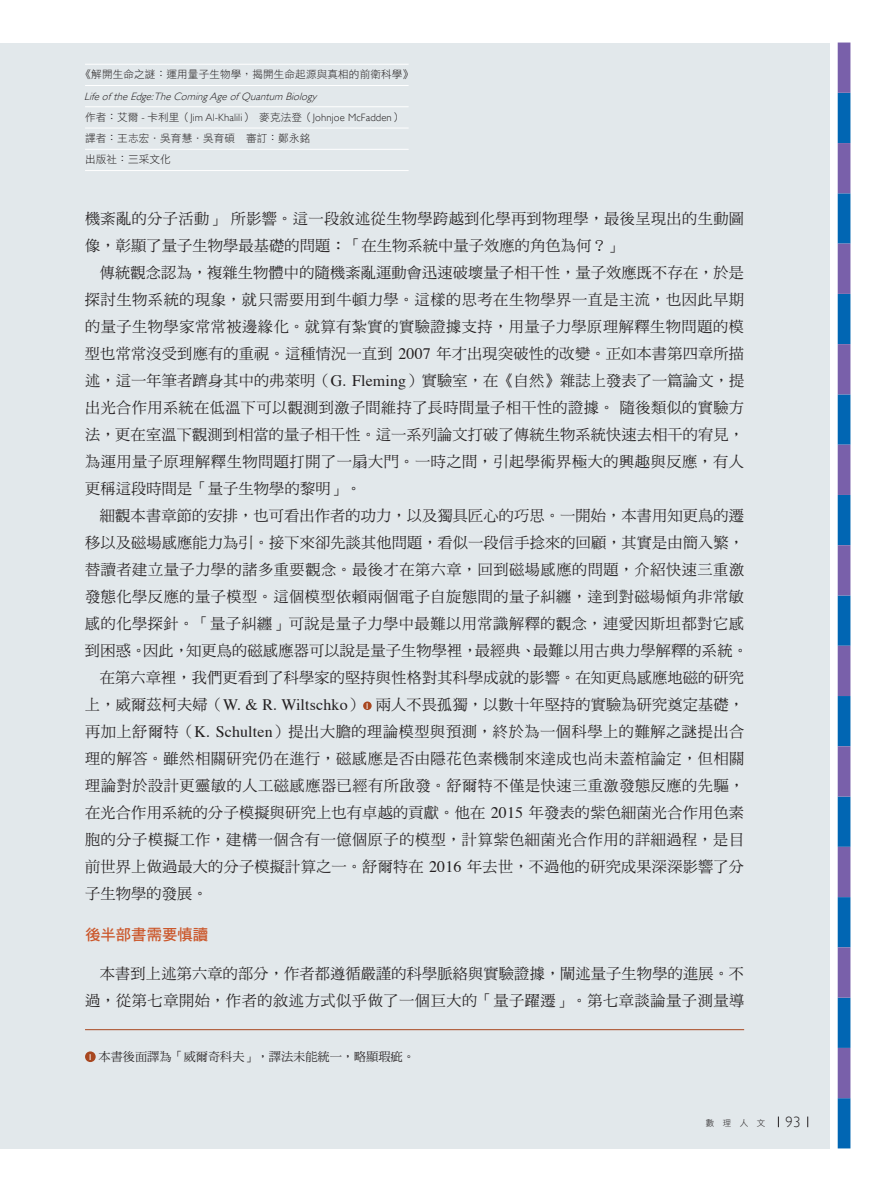
<style>
.page{position:relative;width:893px;height:1191px;background:#fff}
.page>*{position:absolute;margin:0;border:0;box-sizing:border-box;transform-origin:0 0}
.t1{font:15.45px "DF Hei Std W7";color:#cb572b}
.t2{font:15.15px/27px "DF Ming Std W5";letter-spacing:.025em;color:#231f20;text-align:right}
.t3{font:300 14.85px "Gill Sans";color:#231f20}
.t4{font:12.15px "DF Ming Std W5";letter-spacing:-.005em;color:#231f20}
.t5{font:10.65px/21.3px "DF Hei Std W3";letter-spacing:.01em;color:#231f20}
.t6{font:8.55px "DF Hei Std W3";color:#231f20}
.s1{font-family:"Gill Sans";font-weight:300;font-style:italic}
.s2{font-family:"Gill Sans";font-weight:300}
.s3{font-family:"Times";font-size:15.9px}
.s4{font-family:"Gill Sans";font-size:8.55px;color:#fff}
</style>
<div class="page">
<div style="left:0;top:43px;width:829px;height:1105px;background:#e2e8eb"></div>
<div style="left:838px;top:93px;width:12px;height:50px;background:#0166b3"></div>
<div style="left:838px;top:193px;width:12px;height:51px;background:#0166b3"></div>
<div style="left:838px;top:294px;width:12px;height:50px;background:#0166b3"></div>
<div style="left:838px;top:394px;width:12px;height:51px;background:#0166b3"></div>
<div style="left:838px;top:495px;width:12px;height:50px;background:#0166b3"></div>
<div style="left:838px;top:595px;width:12px;height:51px;background:#0166b3"></div>
<div style="left:838px;top:696px;width:12px;height:50px;background:#0166b3"></div>
<div style="left:838px;top:796px;width:12px;height:51px;background:#0166b3"></div>
<div style="left:838px;top:897px;width:12px;height:50px;background:#0166b3"></div>
<div style="left:838px;top:997px;width:12px;height:51px;background:#0166b3"></div>
<div style="left:838px;top:1098px;width:12px;height:50px;background:#0166b3"></div>
<div style="left:838px;top:43px;width:12px;height:50px;background:#7960aa"></div>
<div style="left:838px;top:143px;width:12px;height:50px;background:#7960aa"></div>
<div style="left:838px;top:244px;width:12px;height:50px;background:#7960aa"></div>
<div style="left:838px;top:344px;width:12px;height:50px;background:#7960aa"></div>
<div style="left:838px;top:445px;width:12px;height:50px;background:#7960aa"></div>
<div style="left:838px;top:545px;width:12px;height:50px;background:#7960aa"></div>
<div style="left:838px;top:646px;width:12px;height:50px;background:#7960aa"></div>
<div style="left:838px;top:746px;width:12px;height:50px;background:#7960aa"></div>
<div style="left:838px;top:847px;width:12px;height:50px;background:#7960aa"></div>
<div style="left:838px;top:947px;width:12px;height:50px;background:#7960aa"></div>
<div style="left:838px;top:1048px;width:12px;height:50px;background:#7960aa"></div>
<svg style="left:363px;top:701px;width:9px;height:9px"></svg>
<hr style="left:85px;top:64px;width:324px;height:1px;background:#fff">
<hr style="left:85px;top:85px;width:324px;height:1px;background:#fff">
<hr style="left:85px;top:106px;width:324px;height:1px;background:#fff">
<hr style="left:85px;top:128px;width:324px;height:1px;background:#fff">
<hr style="left:85px;top:149px;width:324px;height:1px;background:#fff">
<hr style="left:85px;top:170px;width:324px;height:1px;background:#fff">
<svg style="left:85px;top:1051px;width:11px;height:11px"></svg>
<hr style="left:85px;top:1029px;width:659px;height:1px;background:#a84720">
<p class="t5" style="left:84px;top:64px;width:331px;text-indent:-3px">《解開生命之謎：運用量子生物學，揭開生命起源與真相的前衛科學》<span class="s1">Life of the Edge:The Coming Age of Quantum Biology<br></span>作者：艾爾 <span class="s2">-</span> 卡利里（<span class="s2">Jim Al-Khalili</span>）麥克法登（<span class="s2">Johnjoe McFadden</span>）譯者：王志宏．吳育慧．吳育碩 審訂：鄭永銘<br>出版社：三采文化</p>
<p class="t2" style="left:85px;top:204px;width:661px">機紊亂的分子活動」所影響。這一段敘述從生物學跨越到化學再到物理學，最後呈現出的生動圖</p>
<p class="t2" style="left:85px;top:231px;width:539px">像，彰顯了量子生物學最基礎的問題：「在生物系統中量子效應的角色為何？」</p>
<p class="t2" style="left:100px;top:258px;width:646px">傳統觀念認為，複雜生物體中的隨機紊亂運動會迅速破壞量子相干性，量子效應既不存在，於是</p>
<p class="t2" style="left:85px;top:285px;width:661px">探討生物系統的現象，就只需要用到牛頓力學。這樣的思考在生物學界一直是主流，也因此早期</p>
<p class="t2" style="left:85px;top:312px;width:660px">的量子生物學家常常被邊緣化。就算有紮實的實驗證據支持，用量子力學原理解釋生物問題的模</p>
<p class="t2" style="left:85px;top:339px;width:661px">型也常常沒受到應有的重視。這種情況一直到 <span class="s3">2007</span> 年才出現突破性的改變。正如本書第四章所描</p>
<p class="t2" style="left:85px;top:366px;width:661px">述，這一年筆者躋身其中的弗萊明（<span class="s3">G. Fleming</span>）實驗室，在《自然》雜誌上發表了一篇論文，提</p>
<p class="t2" style="left:85px;top:393px;width:660px">出光合作用系統在低溫下可以觀測到激子間維持了長時間量子相干性的證據。隨後類似的實驗方</p>
<p class="t2" style="left:85px;top:420px;width:661px">法，更在室溫下觀測到相當的量子相干性。這一系列論文打破了傳統生物系統快速去相干的宥見，</p>
<p class="t2" style="left:85px;top:447px;width:661px">為運用量子原理解釋生物問題打開了一扇大門。一時之間，引起學術界極大的興趣與反應，有人</p>
<p class="t2" style="left:85px;top:474px;width:278px">更稱這段時間是「量子生物學的黎明」。</p>
<p class="t2" style="left:100px;top:501px;width:646px">細觀本書章節的安排，也可看出作者的功力，以及獨具匠心的巧思。一開始，本書用知更鳥的遷</p>
<p class="t2" style="left:85px;top:528px;width:661px">移以及磁場感應能力為引。接下來卻先談其他問題，看似一段信手捻來的回顧，其實是由簡入繁，</p>
<p class="t2" style="left:85px;top:555px;width:661px">替讀者建立量子力學的諸多重要觀念。最後才在第六章，回到磁場感應的問題，介紹快速三重激</p>
<p class="t2" style="left:85px;top:582px;width:660px">發態化學反應的量子模型。這個模型依賴兩個電子自旋態間的量子糾纏，達到對磁場傾角非常敏</p>
<p class="t2" style="left:85px;top:609px;width:661px">感的化學探針。「量子糾纏」可說是量子力學中最難以用常識解釋的觀念，連愛因斯坦都對它感</p>
<p class="t2" style="left:85px;top:636px;width:664px">到困惑。因此，知更鳥的磁感應器可以說是量子生物學裡，最經典、最難以用古典力學解釋的系統。</p>
<p class="t2" style="left:100px;top:663px;width:646px">在第六章裡，我們更看到了科學家的堅持與性格對其科學成就的影響。在知更鳥感應地磁的研究</p>
<p class="t2" style="left:85px;top:690px;width:661px">上，威爾茲柯夫婦（<span class="s3">W. &amp; R. Wiltschko</span>） <span class="s4">1</span> 兩人不畏孤獨，以數十年堅持的實驗為研究奠定基礎，</p>
<p class="t2" style="left:85px;top:717px;width:661px">再加上舒爾特（<span class="s3">K. Schulten</span>）提出大膽的理論模型與預測，終於為一個科學上的難解之謎提出合</p>
<p class="t2" style="left:85px;top:744px;width:661px">理的解答。雖然相關研究仍在進行，磁感應是否由隱花色素機制來達成也尚未蓋棺論定，但相關</p>
<p class="t2" style="left:85px;top:771px;width:660px">理論對於設計更靈敏的人工磁感應器已經有所啟發。舒爾特不僅是快速三重激發態反應的先驅，</p>
<p class="t2" style="left:85px;top:798px;width:661px">在光合作用系統的分子模擬與研究上也有卓越的貢獻。他在 <span class="s3">2015</span> 年發表的紫色細菌光合作用色素</p>
<p class="t2" style="left:85px;top:825px;width:661px">胞的分子模擬工作，建構一個含有一億個原子的模型，計算紫色細菌光合作用的詳細過程，是目</p>
<p class="t2" style="left:85px;top:852px;width:661px">前世界上做過最大的分子模擬計算之一。舒爾特在 <span class="s3">2016</span> 年去世，不過他的研究成果深深影響了分</p>
<p class="t2" style="left:85px;top:879px;width:124px">子生物學的發展。</p>
<p class="t1" style="left:85px;top:925px;width:125px">後半部書需要慎讀</p>
<p class="t2" style="left:85px;top:959px;width:661px">本書到上述第六章的部分，作者都遵循嚴謹的科學脈絡與實驗證據，闡述量子生物學的進展。不過，從第七章開始，作者的敘述方式似乎做了一個巨大的「量子躍遷」。第七章談論量子測量導</p>
<p class="t4" style="left:88px;top:1050px;width:328px"><span class="s4">1</span> 本書後面譯為「威爾奇科夫」，譯法未能統一，略顯瑕疵。</p>
<p class="t6" style="left:706px;top:1118px;width:61px">數　理　人　文</p>
<p class="t3" style="left:786px;top:1110px;width:16px">93</p>
</div>
